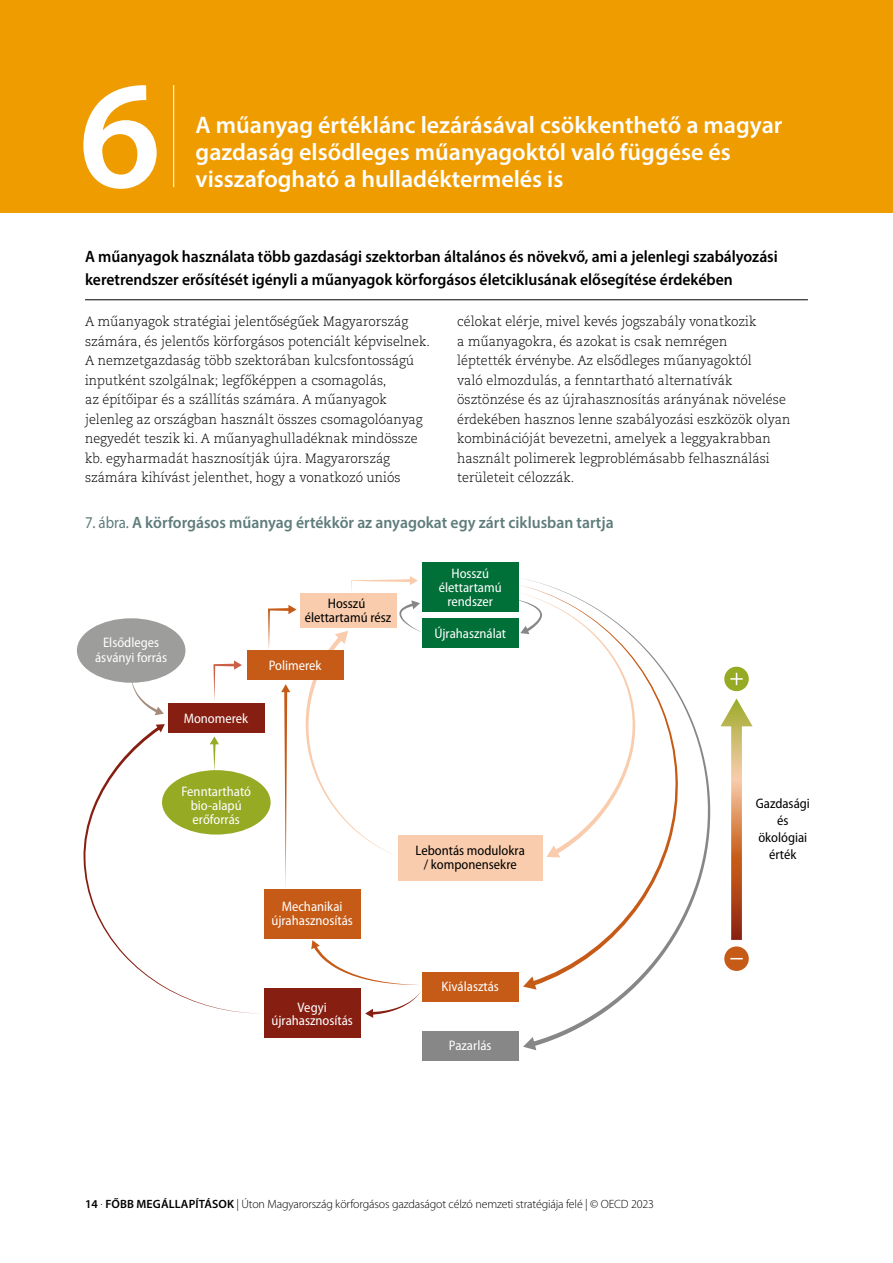
<style>
.page{position:relative;width:893px;height:1263px;background:#fff}
.page>*{position:absolute;margin:0;border:0;box-sizing:border-box;transform-origin:0 0}
.t1{font:600 154.5px "Myriad Pro";color:#fff}
.t2{font:600 24px/27px "Myriad Pro";color:#fff}
.t3{font:600 16.5px/22.5px "Myriad Pro";color:#000;scale:.95 1}
.t4{font:600 16.5px "Myriad Pro";color:#5e7c7b;scale:.95 1}
.t5{font:semi-condensed 13.8px/13.8px "Myriad Pro";color:#fff;text-align:center}
.t6{font:semi-condensed 13.8px/17px "Myriad Pro";color:#000;text-align:center}
.t7{font:300 13.5px/19.5px "Caecilia LT Pro 45";color:#000;scale:.95 1}
.t8{font:300 12px "Myriad Pro";letter-spacing:-.01em;color:#000}
.s1{font-weight:400}
.s2{font-weight:600}
</style>
<div class="page">
<svg style="left:514px;top:579px;width:197px;height:467px"></svg>
<svg style="left:523px;top:1037px;width:13px;height:13px"></svg>
<svg style="left:512px;top:583px;width:167px;height:403px"></svg>
<svg style="left:523px;top:976px;width:13px;height:13px"></svg>
<svg style="left:510px;top:591px;width:125px;height:266px"></svg>
<svg style="left:281px;top:684px;width:9px;height:202px"></svg>
<svg style="left:213px;top:660px;width:29px;height:41px"></svg>
<svg style="left:268px;top:605px;width:29px;height:45px"></svg>
<svg style="left:304px;top:576px;width:119px;height:279px"></svg>
<svg style="left:311px;top:940px;width:110px;height:78px"></svg>
<svg style="left:83px;top:728px;width:181px;height:286px"></svg>
<svg style="left:156px;top:724px;width:9px;height:8px"></svg>
<svg style="left:132px;top:676px;width:32px;height:39px"></svg>
<svg style="left:720px;top:698px;width:33px;height:242px"></svg>
<div style="left:724px;top:667px;width:25px;height:24px;background:#96aa24;border-radius:50%"></div>
<div style="left:724px;top:946px;width:25px;height:25px;background:#c65a17;border-radius:50%"></div>
<svg style="left:730px;top:673px;width:13px;height:12px"></svg>
<svg style="left:730px;top:958px;width:13px;height:1px"></svg>
<div style="left:422px;top:562px;width:97px;height:50px;background:#006f38"></div>
<div style="left:264px;top:889px;width:96px;height:49px;background:#c65a17"></div>
<div style="left:422px;top:619px;width:97px;height:29px;background:#006f38"></div>
<div style="left:422px;top:972px;width:97px;height:29px;background:#c65a17"></div>
<div style="left:422px;top:1031px;width:97px;height:29px;background:#878787"></div>
<div style="left:398px;top:835px;width:145px;height:45px;background:#f9ccad"></div>
<div style="left:264px;top:989px;width:96px;height:49px;background:#861e11"></div>
<div style="left:300px;top:593px;width:96px;height:35px;background:#f9ccad"></div>
<div style="left:247px;top:650px;width:96px;height:29px;background:#c65a17"></div>
<div style="left:168px;top:704px;width:96px;height:29px;background:#861e11"></div>
<div style="left:162px;top:770px;width:109px;height:64px;background:#96aa24;border-radius:50%"></div>
<div style="left:77px;top:618px;width:108px;height:65px;background:#9d9d9c;border-radius:50%"></div>
<div style="left:0;top:0;width:893px;height:213px;background:#ef9c00"></div>
<hr style="left:173px;top:85px;width:1px;height:102px;background:#fff">
<hr style="left:85px;top:299px;width:723px;height:1px;background:#000">
<h1 class="t1" style="left:78px;top:37px;width:84px">6</h1>
<h2 class="t2" style="left:196px;top:111px;width:588px">A műanyag értéklánc lezárásával csökkenthető a magyar gazdaság elsődleges műanyagoktól való függése és</h2>
<h2 class="t2" style="left:196px;top:165px;width:369px">visszafogható a hulladéktermelés is</h2>
<p class="t3" style="left:85px;top:245px;width:731px">A műanyagok használata több gazdasági szektorban általános és növekvő, ami a jelenlegi szabályozási keretrendszer erősítését igényli a műanyagok körforgásos életciklusának elősegítése érdekében</p>
<p class="t7" style="left:85px;top:311px;width:365px">A műanyagok stratégiai jelentőségűek Magyarország számára, és jelentős körforgásos potenciált képviselnek.<br>A nemzetgazdaság több szektorában kulcsfontosságú inputként szolgálnak; legfőképpen a csomagolás,<br>az építőipar és a szállítás számára. A műanyagok jelenleg az országban használt összes csomagolóanyag negyedét teszik ki. A műanyaghulladéknak mindössze kb. egyharmadát hasznosítják újra. Magyarország számára kihívást jelenthet, hogy a vonatkozó uniós</p>
<p class="t7" style="left:457px;top:311px;width:352px">célokat elérje, mivel kevés jogszabály vonatkozik<br>a műanyagokra, és azokat is csak nemrégen<br>léptették érvénybe. Az elsődleges műanyagoktól<br>való elmozdulás, a fenntartható alternatívák ösztönzése és az újrahasznosítás arányának növelése érdekében hasznos lenne szabályozási eszközök olyan kombinációját bevezetni, amelyek a leggyakrabban használt polimerek legproblémásabb felhasználási területeit célozzák.</p>
<p class="t4" style="left:85px;top:512px;width:558px"><span class="s1">7. ábra.</span> A körforgásos műanyag értékkör az anyagokat egy zárt ciklusban tartja</p>
<p class="t5" style="left:95px;top:635px;width:74px;line-height:15.3px">Elsődleges ásványi forrás</p>
<p class="t5" style="left:184px;top:712px;width:66px">Monomerek</p>
<p class="t6" style="left:305px;top:597px;width:88px;line-height:13.8px">Hosszú élettartamú rész</p>
<p class="t5" style="left:269px;top:659px;width:54px">Polimerek</p>
<p class="t5" style="left:182px;top:785px;width:71px">Fenntartható bio-alapú erőforrás</p>
<p class="t5" style="left:271px;top:899px;width:83px">Mechanikai újrahasznosítás</p>
<p class="t5" style="left:271px;top:1000px;width:83px">Vegyi újrahasznosítás</p>
<p class="t5" style="left:439px;top:567px;width:65px">Hosszú élettartamú rendszer</p>
<p class="t5" style="left:434px;top:627px;width:73px">Újrahasználat</p>
<p class="t6" style="left:416px;top:843px;width:111px;line-height:13.8px">Lebontás modulokra / komponensekre</p>
<p class="t5" style="left:442px;top:980px;width:59px">Kiválasztás</p>
<p class="t5" style="left:449px;top:1039px;width:44px">Pazarlás</p>
<p class="t8" style="left:85px;top:1197px;width:570px"><span class="s2">14</span> . <span class="s2">FŐBB MEGÁLLAPÍTÁSOK</span> | Úton Magyarország körforgásos gazdaságot célzó nemzeti stratégiája felé | © OECD 2023</p>
<p class="t6" style="left:756px;top:795px;width:56px">Gazdasági és ökológiai érték</p>
</div>
